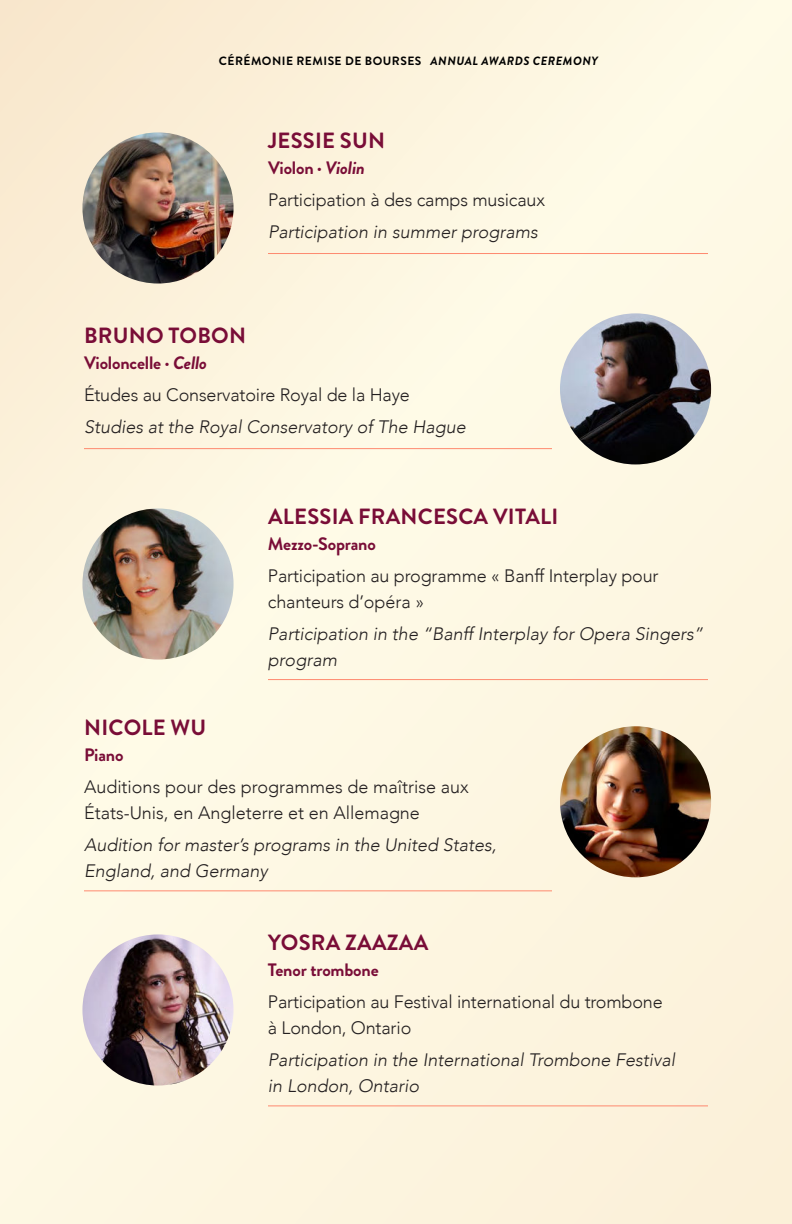
<style>
.page{position:relative;width:792px;height:1224px;background:#fdf6e2}
.page>*{position:absolute;margin:0;border:0;box-sizing:border-box;transform-origin:0 0}
.t1{font:700 22px "Brandon Grotesque";letter-spacing:.01em;color:#790d37}
.t2{font:300 18px/26px "Avenir LT Com";letter-spacing:-.01em;color:#231f20}
.t3{font:italic 300 18px/26px "Avenir LT Com";color:#231f20}
.t4{font:700 18px "Brandon Grotesque";letter-spacing:-.01em;color:#790d37}
.t5{font:700 12px "Brandon Grotesque";letter-spacing:.04em;color:#000}
.s1{font-style:italic}
</style>
<div class="page">
<hr style="left:268px;top:253px;width:440px;height:1px;background:#fe896f">
<hr style="left:268px;top:679px;width:440px;height:1px;background:#fe896f">
<hr style="left:268px;top:1106px;width:440px;height:1px;background:#fe896f">
<hr style="left:84px;top:448px;width:468px;height:1px;background:#fe896f">
<hr style="left:84px;top:891px;width:468px;height:1px;background:#fe896f">
<img style="left:82px;top:132px;width:152px;height:152px;border-radius:76px">
<img style="left:82px;top:508px;width:152px;height:152px;border-radius:76px">
<img style="left:82px;top:934px;width:152px;height:152px;border-radius:76px">
<img style="left:560px;top:313px;width:151px;height:151px;border-radius:76px">
<img style="left:560px;top:726px;width:151px;height:151px;border-radius:76px">
<p class="t5" style="left:219px;top:54px;width:381px">CÉRÉMONIE REMISE DE BOURSES <span class="s1">ANNUAL AWARDS CEREMONY</span></p>
<p class="t1" style="left:268px;top:127px;width:118px">JESSIE SUN</p>
<p class="t4" style="left:268px;top:157px;width:98px">Violon · <span class="s1">Violin</span></p>
<p class="t2" style="left:268px;top:187px;width:279px">Participation à des camps musicaux</p>
<p class="t3" style="left:268px;top:220px;width:271px">Participation in summer programs</p>
<p class="t1" style="left:84px;top:322px;width:163px">BRUNO TOBON</p>
<p class="t4" style="left:84px;top:352px;width:125px">Violoncelle · <span class="s1">Cello</span></p>
<p class="t2" style="left:84px;top:382px;width:327px">Études au Conservatoire Royal de la Haye</p>
<p class="t3" style="left:84px;top:415px;width:383px">Studies at the Royal Conservatory of The Hague</p>
<p class="t1" style="left:268px;top:503px;width:292px">ALESSIA FRANCESCA VITALI</p>
<p class="t4" style="left:268px;top:533px;width:109px">Mezzo-Soprano</p>
<p class="t2" style="left:268px;top:563px;width:392px">Participation au programme « Banff Interplay pour chanteurs d’opéra »</p>
<p class="t3" style="left:268px;top:622px;width:437px">Participation in the “Banff Interplay for Opera Singers” program</p>
<p class="t1" style="left:84px;top:715px;width:124px">NICOLE WU</p>
<p class="t4" style="left:84px;top:744px;width:41px">Piano</p>
<p class="t2" style="left:84px;top:774px;width:386px">Auditions pour des programmes de maîtrise aux<br>États-Unis, en Angleterre et en Allemagne</p>
<p class="t3" style="left:84px;top:833px;width:414px">Audition for master’s programs in the United States,<br>England, and Germany</p>
<p class="t1" style="left:268px;top:930px;width:162px">YOSRA ZAAZAA</p>
<p class="t4" style="left:268px;top:959px;width:112px">Tenor trombone</p>
<p class="t2" style="left:268px;top:989px;width:396px">Participation au Festival international du trombone à London, Ontario</p>
<p class="t3" style="left:268px;top:1048px;width:409px">Participation in the International Trombone Festival in London, Ontario</p>
</div>
